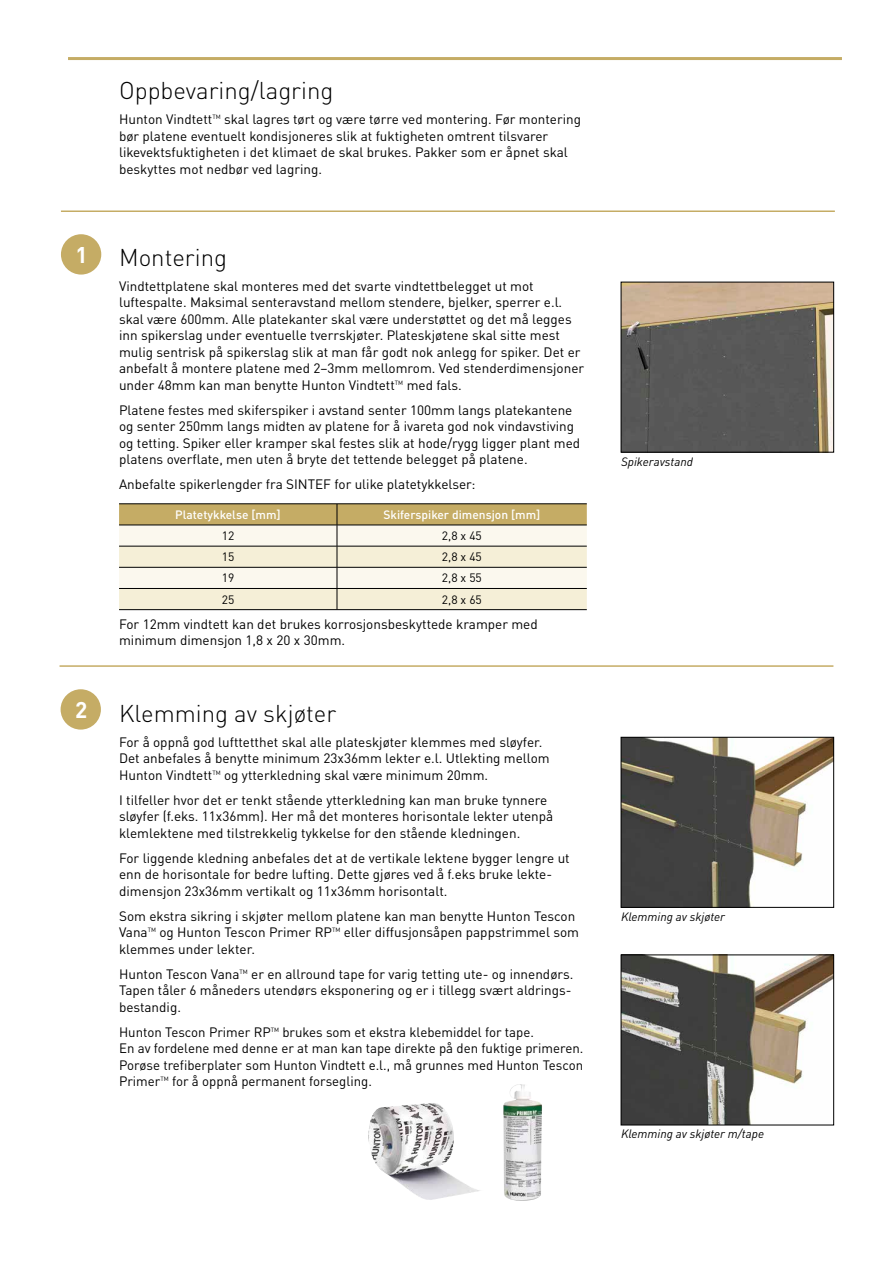
<style>
.page{position:relative;width:893px;height:1263px;background:#fff}
.page>*{position:absolute;margin:0;border:0;box-sizing:border-box;transform-origin:0 0}
.t1{font:300 24px "DINOT";color:#000}
.t2{font:700 22.5px "DINOT";color:#fff}
.t3{font:13.5px/16.5px "DINOT";color:#000}
.t4{font:italic 12px "DINOT";color:#000}
.t5{font:500 12px "DINOT";color:#fff}
.t6{font:12px "DINOT";color:#000}
</style>
<div class="page">
<hr style="left:119px;top:503px;width:218px;height:1px;background:#000">
<hr style="left:337px;top:503px;width:250px;height:1px;background:#000">
<svg style="left:119px;top:504px;width:468px;height:105px;background:#e4dbc1"></svg>
<hr style="left:119px;top:609px;width:218px;height:1px;background:#000">
<hr style="left:337px;top:609px;width:250px;height:1px;background:#000">
<div style="left:61px;top:234px;width:40px;height:41px;background:#c5ac65;border-radius:50%"></div>
<div style="left:61px;top:689px;width:40px;height:41px;background:#c5ac65;border-radius:50%"></div>
<hr style="left:60px;top:665px;width:773px;height:2px;background:#c5ac65">
<hr style="left:68px;top:57px;width:774px;height:3px;background:#c5ac65">
<hr style="left:61px;top:210px;width:774px;height:2px;background:#c5ac65">
<img style="left:623px;top:284px;width:209px;height:166px">
<div style="left:621px;top:282px;width:213px;height:170px;border:1px solid #000"></div>
<img style="left:623px;top:739px;width:209px;height:166px">
<div style="left:621px;top:737px;width:213px;height:170px;border:1px solid #000"></div>
<img style="left:623px;top:957px;width:209px;height:166px">
<div style="left:621px;top:955px;width:213px;height:170px;border:1px solid #000"></div>
<img style="left:503px;top:1084px;width:16px;height:110px">
<img style="left:368px;top:1103px;width:112px;height:97px">
<h2 class="t2" style="left:75px;top:240px;width:14px">1</h2>
<h2 class="t2" style="left:75px;top:695px;width:14px">2</h2>
<h1 class="t1" style="left:119px;top:76px;width:216px">Oppbevaring/lagring</h1>
<p class="t3" style="left:119px;top:111px;width:463px">Hunton Vindtett<sup>TM</sup> skal lagres tørt og være tørre ved montering. Før montering bør platene eventuelt kondisjoneres slik at fuktigheten omtrent tilsvarer likevektsfuktigheten i det klimaet de skal brukes. Pakker som er åpnet skal beskyttes mot nedbør ved lagring.</p>
<h1 class="t1" style="left:119px;top:242px;width:109px">Montering</h1>
<p class="t3" style="left:119px;top:277px;width:467px">Vindtettplatene skal monteres med det svarte vindtettbelegget ut mot luftespalte. Maksimal senteravstand mellom stendere, bjelker, sperrer e.l. skal være 600mm. Alle platekanter skal være understøttet og det må legges inn spikerslag under eventuelle tverrskjøter. Plateskjøtene skal sitte mest mulig sentrisk på spikerslag slik at man får godt nok anlegg for spiker. Det er anbefalt å montere platene med 2–3mm mellomrom. Ved stenderdimensjoner under 48mm kan man benytte Hunton Vindtett<sup>TM</sup> med fals.</p>
<p class="t3" style="left:119px;top:401px;width:463px">Platene festes med skiferspiker i avstand senter 100mm langs platekantene og senter 250mm langs midten av platene for å ivareta god nok vindavstiving og tetting. Spiker eller kramper skal festes slik at hode/rygg ligger plant med platens overflate, men uten å bryte det tettende belegget på platene.</p>
<p class="t3" style="left:119px;top:476px;width:358px">Anbefalte spikerlengder fra SINTEF for ulike platetykkelser:</p>
<p class="t5" style="left:175px;top:507px;width:107px">Platetykkelse [mm]</p>
<p class="t5" style="left:383px;top:507px;width:158px">Skiferspiker dimensjon [mm]</p>
<p class="t6" style="left:222px;top:528px;width:14px">12</p>
<p class="t6" style="left:442px;top:528px;width:41px">2,8 x 45</p>
<p class="t6" style="left:222px;top:549px;width:14px">15</p>
<p class="t6" style="left:442px;top:549px;width:41px">2,8 x 45</p>
<p class="t6" style="left:222px;top:571px;width:14px">19</p>
<p class="t6" style="left:442px;top:571px;width:41px">2,8 x 55</p>
<p class="t6" style="left:222px;top:592px;width:14px">25</p>
<p class="t6" style="left:442px;top:592px;width:41px">2,8 x 65</p>
<p class="t3" style="left:119px;top:615px;width:420px">For 12mm vindtett kan det brukes korrosjonsbeskyttede kramper med minimum dimensjon 1,8 x 20 x 30mm.</p>
<h1 class="t1" style="left:119px;top:698px;width:219px">Klemming av skjøter</h1>
<p class="t3" style="left:119px;top:733px;width:432px">For å oppnå god lufttetthet skal alle plateskjøter klemmes med sløyfer.<br>Det anbefales å benytte minimum 23x36mm lekter e.l. Utlekting mellom<br>Hunton Vindtett<sup>TM</sup> og ytterkledning skal være minimum 20mm.</p>
<p class="t3" style="left:119px;top:791px;width:436px">I tilfeller hvor det er tenkt stående ytterkledning kan man bruke tynnere sløyfer (f.eks. 11x36mm). Her må det monteres horisontale lekter utenpå klemlektene med tilstrekkelig tykkelse for den stående kledningen.</p>
<p class="t3" style="left:119px;top:849px;width:452px">For liggende kledning anbefales det at de vertikale lektene bygger lengre ut enn de horisontale for bedre lufting. Dette gjøres ved å f.eks bruke lekte&shy;dimensjon 23x36mm vertikalt og 11x36mm horisontalt.</p>
<p class="t3" style="left:119px;top:907px;width:462px">Som ekstra sikring i skjøter mellom platene kan man benytte Hunton Tescon<br>Vana<sup>TM</sup> og Hunton Tescon Primer RP<sup>TM</sup> eller diffusjonsåpen pappstrimmel som klemmes under lekter.</p>
<p class="t3" style="left:119px;top:965px;width:456px">Hunton Tescon Vana<sup>TM</sup> er en allround tape for varig tetting ute- og innendørs.<br>Tapen tåler 6 måneders utendørs eksponering og er i tillegg svært aldrings&shy;bestandig.</p>
<p class="t3" style="left:119px;top:1023px;width:466px">Hunton Tescon Primer RP<sup>TM</sup> brukes som et ekstra klebemiddel for tape.<br>En av fordelene med denne er at man kan tape direkte på den fuktige primeren.<br>Porøse trefiberplater som Hunton Vindtett e.l., må grunnes med Hunton Tescon Primer<sup>TM</sup> for å oppnå permanent forsegling.</p>
<p class="t4" style="left:621px;top:454px;width:73px">Spikeravstand</p>
<p class="t4" style="left:621px;top:909px;width:105px">Klemming av skjøter</p>
<p class="t4" style="left:621px;top:1127px;width:145px">Klemming av skjøter m/tape</p>
</div>
